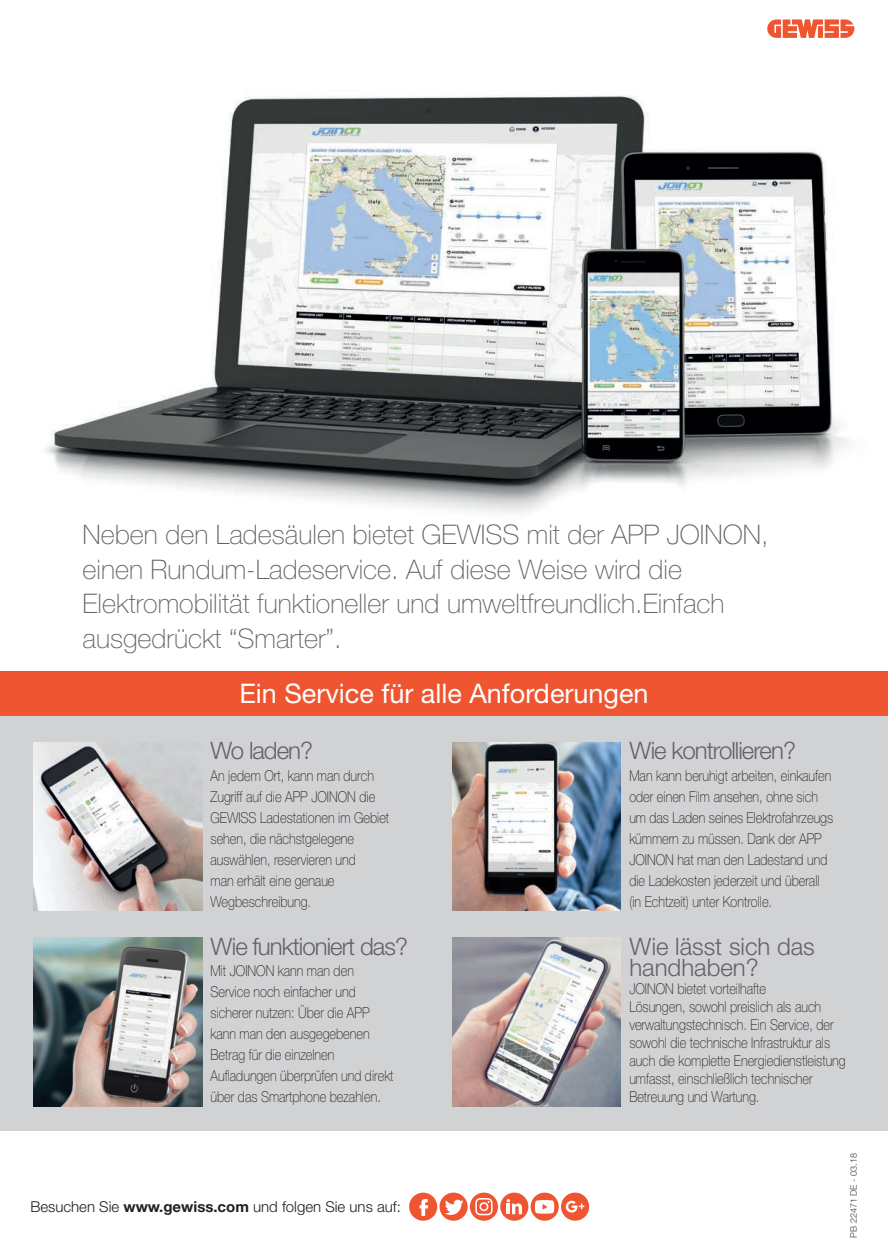
<style>
.page{position:relative;width:888px;height:1258px;background:#fff}
.page>*{position:absolute;margin:0;border:0;box-sizing:border-box;transform-origin:0 0}
.t1{font:100 27px/34.5px "Helvetica Neue LT Std";color:#636366}
.t2{font:27px "Helvetica Neue LT Std";color:#fff}
.t3{font:300 24px "Helvetica Neue LT Std";letter-spacing:-.04em;color:#636366}
.t4{font:300 24px/21px "Helvetica Neue LT Std";color:#636366}
.t5{font:100 15px/21px "Helvetica Neue LT Std";color:#231f20;scale:.85 1}
.t6{font:300 15px "Helvetica Neue LT Std";color:#231f20}
.t7{font:300 9px "Helvetica Neue LT Std";color:#3e3e3f}
.s1{font-weight:700}
</style>
<div class="page">
<img style="left:45px;top:26px;width:810px;height:487px">
<div style="left:0;top:671px;width:888px;height:45px;background:#f05531"></div>
<div style="left:0;top:716px;width:888px;height:414px;background:#d1d2d4"></div>
<img style="left:452px;top:938px;width:169px;height:168px">
<img style="left:452px;top:742px;width:169px;height:168px">
<img style="left:34px;top:938px;width:168px;height:168px">
<svg style="left:767px;top:19px;width:87px;height:19px;background:#f38166"></svg>
<img style="left:34px;top:742px;width:168px;height:168px">
<div style="left:409px;top:1192px;width:28px;height:29px;background:#f05531;border-radius:50%"></div>
<svg style="left:419px;top:1199px;width:9px;height:17px"></svg>
<svg style="left:439px;top:1192px;width:29px;height:29px"></svg>
<svg style="left:445px;top:1200px;width:18px;height:15px"></svg>
<div style="left:500px;top:1192px;width:28px;height:29px;background:#f05531;border-radius:50%"></div>
<svg style="left:507px;top:1199px;width:15px;height:15px"></svg>
<div style="left:561px;top:1192px;width:28px;height:29px;background:#f05531;border-radius:50%"></div>
<svg style="left:565px;top:1201px;width:19px;height:12px"></svg>
<div style="left:470px;top:1192px;width:28px;height:29px;background:#f05531;border-radius:50%"></div>
<svg style="left:475px;top:1198px;width:18px;height:17px"></svg>
<svg style="left:531px;top:1192px;width:28px;height:29px"></svg>
<svg style="left:535px;top:1200px;width:19px;height:13px"></svg>
<h1 class="t1" style="left:83px;top:517px;width:688px">Neben den Ladesäulen bietet GEWISS mit der APP JOINON, einen Rundum-Ladeservice. Auf diese Weise wird die Elektromobilität funktioneller und umweltfreundlich.Einfach ausgedrückt “Smarter”.</h1>
<h1 class="t2" style="left:239px;top:677px;width:411px">Ein Service für alle Anforderungen</h1>
<h2 class="t3" style="left:211px;top:736px;width:104px">Wo laden?</h2>
<h2 class="t3" style="left:629px;top:736px;width:168px">Wie kontrollieren?</h2>
<p class="t5" style="left:211px;top:765px;width:212px">An jedem Ort, kann man durch<br>Zugriff auf die APP JOINON die<br>GEWISS Ladestationen im Gebiet sehen, die nächstgelegene auswählen, reservieren und<br>man erhält eine genaue<br>Wegbeschreibung.</p>
<p class="t5" style="left:629px;top:765px;width:241px">Man kann beruhigt arbeiten, einkaufen oder einen Film ansehen, ohne sich um das Laden seines Elektrofahrzeugs kümmern zu müssen. Dank der APP JOINON hat man den Ladestand und die Ladekosten jederzeit und überall (in Echtzeit) unter Kontrolle.</p>
<h2 class="t3" style="left:211px;top:931px;width:199px">Wie funktioniert das?</h2>
<p class="t5" style="left:211px;top:960px;width:217px">Mit JOINON kann man den<br>Service noch einfacher und sicherer nutzen: Über die APP kann man den ausgegebenen<br>Betrag für die einzelnen<br>Aufladungen überprüfen und direkt über das Smartphone bezahlen.</p>
<p class="t6" style="left:30px;top:1198px;width:372px">Besuchen Sie <span class="s1">www.gewiss.com</span> und folgen Sie uns auf:</p>
<h2 class="t4" style="left:629px;top:935px;width:187px">Wie lässt sich das handhaben?</h2>
<p class="t5" style="left:629px;top:980px;width:256px;line-height:18px">JOINON bietet vorteilhafte<br>Lösungen, sowohl preislich als auch verwaltungstechnisch. Ein Service, der sowohl die technische Infrastruktur als auch die komplette Energiedienstleistung umfasst, einschließlich technischer Betreuung und Wartung.</p>
<p class="t7" style="left:848px;top:1237px;width:86px;rotate:-90deg">PB 22471 DE - 03.18</p>
</div>
